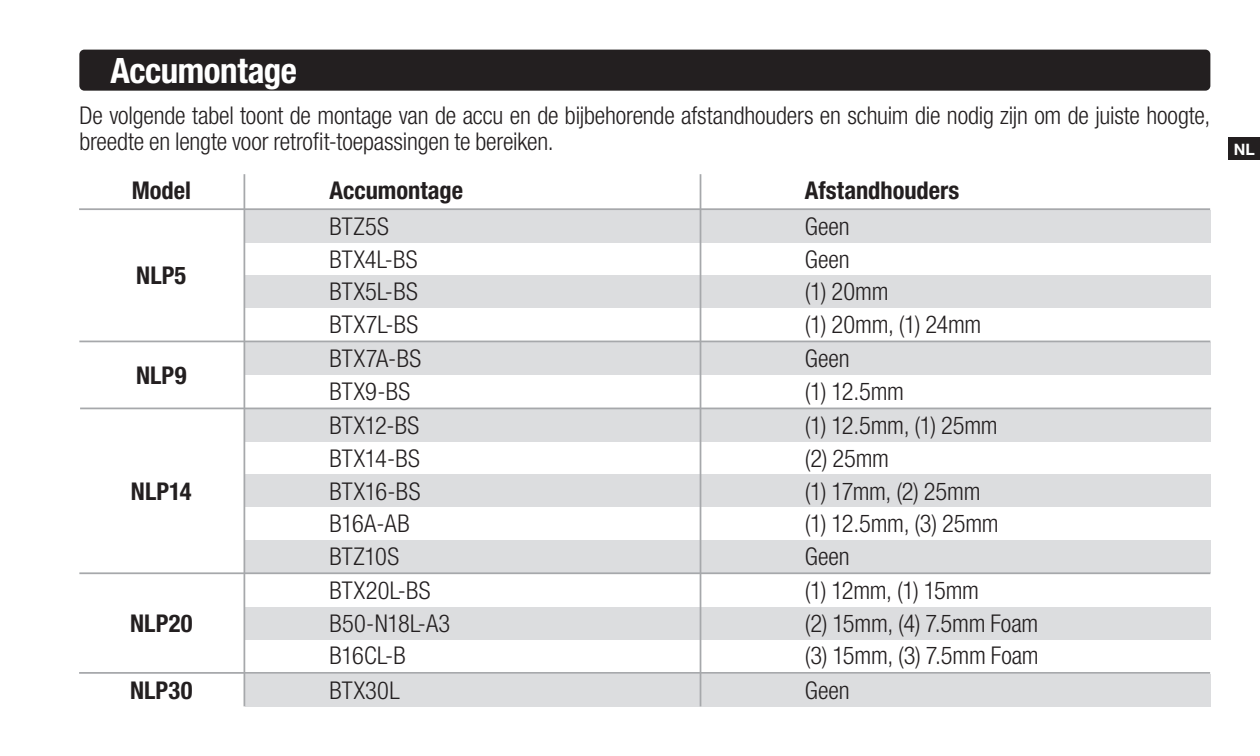
<style>
.page{position:relative;width:1260px;height:756px;background:#fff}
.page>*{position:absolute;margin:0;border:0;box-sizing:border-box;transform-origin:0 0}
.t1{font:700 condensed 35px "Helvetica Neue LTW1 G";letter-spacing:-.015em;color:#fff}
.NOCO_HN_Cond-Text{font:300 condensed 24.5px/26.2px "Helvetica Neue LTW1 G";letter-spacing:-.005em;color:#231f20}
.NOCO_HN_Cond-Text-2{font:700 condensed 24.5px "Helvetica Neue LTW1 G";color:#231f20}
.NOCO_HN_Cond-Text-3{font:300 condensed 24.5px "Helvetica Neue LTW1 G";letter-spacing:.02em;color:#231f20}
.t2{font:700 15.75px "Helvetica Neue LT Std";color:#fff}
</style>
<div class="page">
<div style="left:1228px;top:137px;width:32px;height:23px;background:#231f20"></div>
<div style="left:245px;top:210px;width:965px;height:33px;background:#dcdddf"></div>
<div style="left:245px;top:275px;width:965px;height:33px;background:#dcdddf"></div>
<div style="left:245px;top:342px;width:965px;height:33px;background:#dcdddf"></div>
<div style="left:245px;top:409px;width:965px;height:33px;background:#dcdddf"></div>
<div style="left:245px;top:475px;width:965px;height:32px;background:#dcdddf"></div>
<div style="left:245px;top:607px;width:965px;height:32px;background:#dcdddf"></div>
<div style="left:245px;top:674px;width:965px;height:32px;background:#dcdddf"></div>
<div style="left:245px;top:540px;width:965px;height:32px;background:#dcdddf"></div>
<hr style="left:79px;top:341px;width:1131px;height:1px;background:#a6a8ab">
<hr style="left:80px;top:408px;width:1131px;height:1px;background:#a6a8ab">
<hr style="left:79px;top:572px;width:1131px;height:2px;background:#a6a8ab">
<hr style="left:79px;top:672px;width:1131px;height:2px;background:#a6a8ab">
<hr style="left:244px;top:174px;width:1px;height:532px;background:#a6a8ab">
<hr style="left:700px;top:174px;width:1px;height:532px;background:#a6a8ab">
<div style="left:79px;top:50px;width:1131px;height:41px;background:#231f20;border-radius:5px"></div>
<hr style="left:79px;top:208px;width:1131px;height:2px;background:#a6a8ab">
<p class="t1" style="left:110px;top:49px;width:188px">Accumontage</p>
<p class="NOCO_HN_Cond-Text" style="left:79px;top:102px;width:1132px">De volgende tabel toont de montage van de accu en de bijbehorende afstandhouders en schuim die nodig zijn om de juiste hoogte, breedte en lengte voor retrofit-toepassingen te bereiken.</p>
<p class="NOCO_HN_Cond-Text-2" style="left:132px;top:176px;width:61px">Model</p>
<p class="NOCO_HN_Cond-Text-2" style="left:136px;top:261px;width:52px">NLP5</p>
<p class="NOCO_HN_Cond-Text-2" style="left:136px;top:360px;width:52px">NLP9</p>
<p class="NOCO_HN_Cond-Text-2" style="left:131px;top:476px;width:62px">NLP14</p>
<p class="NOCO_HN_Cond-Text-2" style="left:130px;top:608px;width:64px">NLP20</p>
<p class="NOCO_HN_Cond-Text-2" style="left:130px;top:675px;width:64px">NLP30</p>
<p class="NOCO_HN_Cond-Text-2" style="left:330px;top:176px;width:135px">Accumontage</p>
<p class="NOCO_HN_Cond-Text-2" style="left:805px;top:176px;width:156px">Afstandhouders</p>
<p class="NOCO_HN_Cond-Text" style="left:330px;top:214px;width:61px">BTZ5S</p>
<p class="NOCO_HN_Cond-Text" style="left:805px;top:214px;width:46px">Geen</p>
<p class="NOCO_HN_Cond-Text" style="left:330px;top:246px;width:90px">BTX4L-BS</p>
<p class="NOCO_HN_Cond-Text" style="left:805px;top:246px;width:46px">Geen</p>
<p class="NOCO_HN_Cond-Text" style="left:330px;top:279px;width:90px">BTX5L-BS</p>
<p class="NOCO_HN_Cond-Text" style="left:805px;top:279px;width:85px">(1) 20mm</p>
<p class="NOCO_HN_Cond-Text" style="left:330px;top:311px;width:90px">BTX7L-BS</p>
<p class="NOCO_HN_Cond-Text" style="left:805px;top:311px;width:178px">(1) 20mm, (1) 24mm</p>
<p class="NOCO_HN_Cond-Text" style="left:330px;top:346px;width:93px">BTX7A-BS</p>
<p class="NOCO_HN_Cond-Text" style="left:805px;top:346px;width:46px">Geen</p>
<p class="NOCO_HN_Cond-Text" style="left:330px;top:378px;width:82px">BTX9-BS</p>
<p class="NOCO_HN_Cond-Text" style="left:805px;top:378px;width:101px">(1) 12.5mm</p>
<p class="NOCO_HN_Cond-Text" style="left:330px;top:413px;width:91px">BTX12-BS</p>
<p class="NOCO_HN_Cond-Text" style="left:805px;top:413px;width:194px">(1) 12.5mm, (1) 25mm</p>
<p class="NOCO_HN_Cond-Text" style="left:330px;top:445px;width:92px">BTX14-BS</p>
<p class="NOCO_HN_Cond-Text" style="left:805px;top:445px;width:86px">(2) 25mm</p>
<p class="NOCO_HN_Cond-Text" style="left:330px;top:478px;width:92px">BTX16-BS</p>
<p class="NOCO_HN_Cond-Text" style="left:805px;top:478px;width:177px">(1) 17mm, (2) 25mm</p>
<p class="NOCO_HN_Cond-Text" style="left:330px;top:511px;width:82px">B16A-AB</p>
<p class="NOCO_HN_Cond-Text" style="left:805px;top:511px;width:195px">(1) 12.5mm, (3) 25mm</p>
<p class="NOCO_HN_Cond-Text" style="left:330px;top:543px;width:71px">BTZ10S</p>
<p class="NOCO_HN_Cond-Text" style="left:805px;top:543px;width:46px">Geen</p>
<p class="NOCO_HN_Cond-Text-3" style="left:330px;top:576px;width:103px">BTX20L-BS</p>
<p class="NOCO_HN_Cond-Text" style="left:805px;top:578px;width:176px">(1) 12mm, (1) 15mm</p>
<p class="NOCO_HN_Cond-Text" style="left:330px;top:610px;width:122px">B50-N18L-A3</p>
<p class="NOCO_HN_Cond-Text" style="left:805px;top:610px;width:235px">(2) 15mm, (4) 7.5mm Foam</p>
<p class="NOCO_HN_Cond-Text" style="left:330px;top:643px;width:78px">B16CL-B</p>
<p class="NOCO_HN_Cond-Text" style="left:805px;top:643px;width:235px">(3) 15mm, (3) 7.5mm Foam</p>
<p class="NOCO_HN_Cond-Text" style="left:330px;top:677px;width:72px">BTX30L</p>
<p class="NOCO_HN_Cond-Text" style="left:805px;top:677px;width:46px">Geen</p>
<p class="t2" style="left:1234px;top:139px;width:23px">NL</p>
</div>
